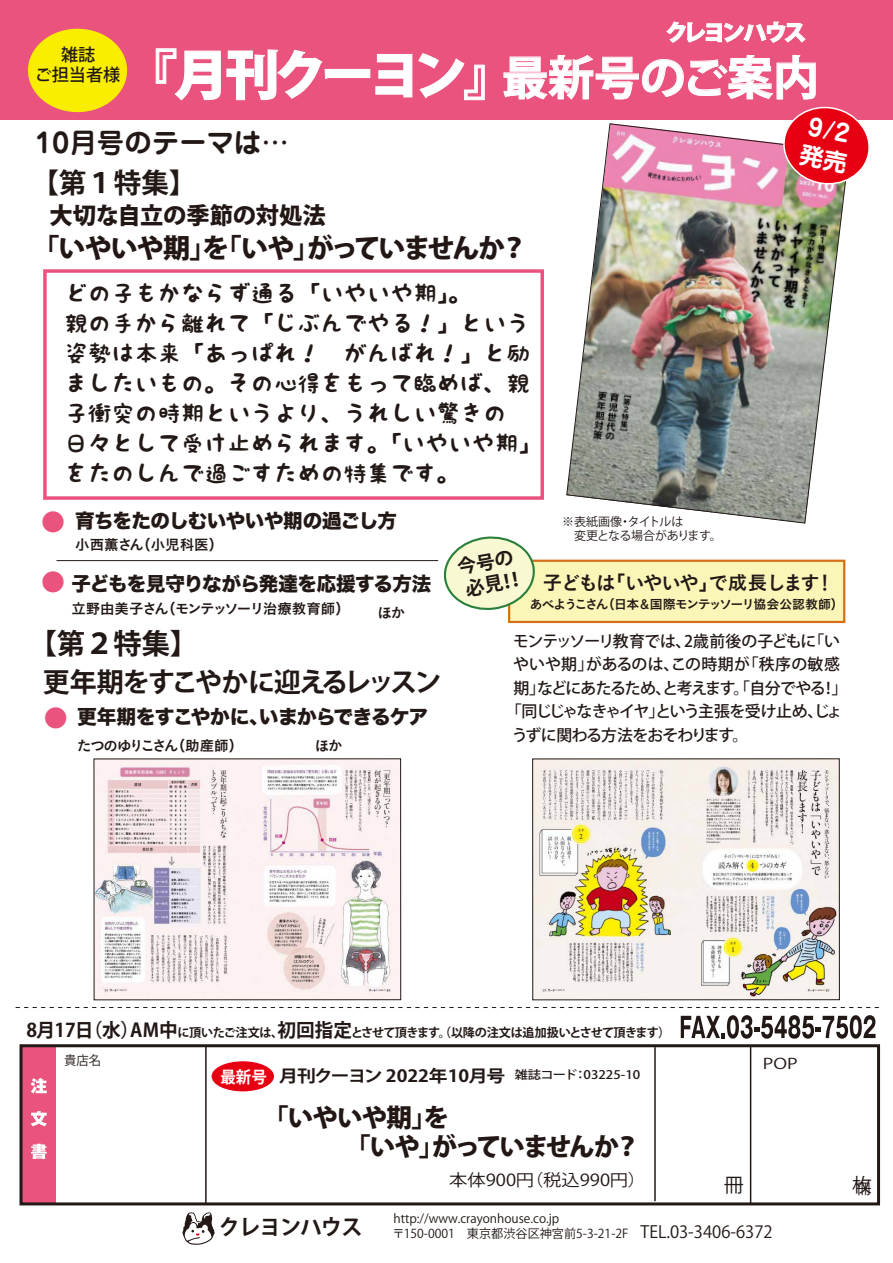
<style>
.page{position:relative;width:893px;height:1263px;background:#fff}
.page>*{position:absolute;margin:0;border:0;box-sizing:border-box;transform-origin:0 0}
.t1{font:800 53.55px "Koz Go Pro";letter-spacing:-.12em;color:#fff}
.t2{font:700 28.35px "Koz Go Pro";color:#221815}
.t3{font:700 27.6px "Koz Go Pro";color:#221815}
.t4{font:700 27.45px "Jun 501";color:#221815}
.t5{font:800 27px "Koz Go Pro";letter-spacing:-.06em;color:#221714}
.t6{font:700 27px "Koz Go Pro";letter-spacing:-.07em;color:#221815}
.t7{font:800 25.5px/28.5px "Koz Go Pro";letter-spacing:-.06em;color:#221714}
.t8{font:700 24.15px/29px "Jun 501";color:#fff}
.t9{font:500 24px "Koz Min Pro";color:#e9537d}
.t10{font:23.25px/30px "K Fhimaji";color:#221815}
.t11{font:800 23.25px "Koz Go Pro";letter-spacing:-.01em;color:#221714}
.t12{font:800 22.65px "Koz Go Pro";letter-spacing:-.14em;color:#fff}
.t13{font:700 21.75px "Koz Go Pro";letter-spacing:-.03em;color:#221815}
.t14{font:19.5px "Hira Kaku Std N W8";letter-spacing:-.035em;color:#221815}
.t15{font:19.5px "Koburina Go Std W6";letter-spacing:-.07em;color:#221815}
.t16{font:19.5px "Koz Go Pro";color:#221815}
.t17{font:19.2px "Koz Go Pro";color:#221815}
.t18{font:700 18.9px/22.6px "Koz Go Pro";color:#221815}
.t19{font:500 17.25px/20.5px "Koz Go Pro";color:#221815;text-align:center}
.t20{font:700 16.8px "Koz Go Pro";letter-spacing:-.03em;color:#221815;scale:1.12 1}
.t21{font:16.5px "Koz Go Pro";color:#221815;scale:1.11 1}
.t22{font:500 15.9px "Koz Go Pro";letter-spacing:-.06em;color:#221815}
.t23{font:500 15.9px "Koz Go Pro";letter-spacing:-.095em;color:#221815}
.t24{font:500 15.9px "Koz Go Pro";letter-spacing:.01em;color:#221815}
.t25{font:15.3px "Koburina Go Std W6";color:#221815}
.t26{font:14.7px "Koz Go Pro";color:#221815;scale:1.27 1}
.t27{font:14.55px "Koz Go Pro";color:#221815}
.t28{font:14.25px "Koburina Go Std W6";letter-spacing:-.075em;color:#221815}
.t29{font:14.25px "Koburina Go Std W6";letter-spacing:-.1em;color:#221815}
.t30{font:14.25px "Koburina Go Std W6";color:#221815}
.t31{font:12.75px "Koburina Go Std W6";letter-spacing:-.095em;color:#221815}
.t32{font:12.75px "Koz Go Pro";color:#221815}
.t33{font:12.3px "Koz Go Pro";color:#221815}
.t34{font:700 12.15px "Koz Go Pro";letter-spacing:-.04em;color:#221815}
.t35{font:12px/14.4px "Koz Go Pro";letter-spacing:-.04em;color:#221815}
.t36{font:500 11.7px "Koz Go Pro";color:#221815;scale:1.13 1}
.s1{font-weight:700;font-size:46.05px}
.s2{font-family:"Koz Min Pro";font-weight:500;font-size:24px;color:#e9537d}
.s3{font-size:18.9px}
.s4{font-size:16.35px;color:#fff}
.s5{font-size:16.8px}
</style>
<div class="page">
<div style="left:0;top:0;width:893px;height:119px;background:#e9537d"></div>
<svg style="left:16px;top:1007px;width:863px;height:1px"></svg>
<svg style="left:156px;top:49px;width:65px;height:51px"></svg>
<svg style="left:227px;top:50px;width:143px;height:50px"></svg>
<svg style="left:376px;top:54px;width:36px;height:43px"></svg>
<svg style="left:419px;top:53px;width:66px;height:47px"></svg>
<svg style="left:182px;top:1212px;width:33px;height:33px"></svg>
<div style="left:28px;top:29px;width:99px;height:83px;background:#faee00;border-radius:50%"></div>
<svg style="left:667px;top:22px;width:138px;height:21px"></svg>
<div style="left:43px;top:269px;width:501px;height:231px;background:#fff;border:3px solid #e9537d"></div>
<svg style="left:681px;top:1015px;width:194px;height:24px"></svg>
<img style="left:566px;top:187px;width:280px;height:336px">
<div style="left:508px;top:560px;width:337px;height:63px;background:#faf6b7;border:2px solid #d46f18"></div>
<svg style="left:443px;top:536px;width:93px;height:78px"></svg>
<svg style="left:504px;top:55px;width:368px;height:132px"></svg>
<img style="left:534px;top:761px;width:304px;height:237px">
<div style="left:532px;top:759px;width:308px;height:241px;border:1px solid #221815"></div>
<img style="left:96px;top:761px;width:303px;height:237px">
<div style="left:94px;top:759px;width:307px;height:241px;border:1px solid #221815"></div>
<hr style="left:57px;top:560px;width:381px;height:1px;background:#221815">
<div style="left:22px;top:1045px;width:34px;height:159px;background:#e9537d"></div>
<div style="left:20px;top:1044px;width:860px;height:161px;border:3px solid #221815"></div>
<hr style="left:654px;top:1047px;width:2px;height:154px;background:#221815">
<hr style="left:750px;top:1045px;width:1px;height:160px;background:#221815">
<hr style="left:205px;top:1045px;width:2px;height:160px;background:#221815">
<div style="left:212px;top:1061px;width:62px;height:30px;background:#e60012;border-radius:50%"></div>
<svg style="left:31px;top:1078px;width:16px;height:15px"></svg>
<svg style="left:31px;top:1111px;width:16px;height:15px"></svg>
<svg style="left:31px;top:1144px;width:16px;height:15px"></svg>
<p class="t19" style="left:35px;top:45px;width:87px">雑誌<br>ご担当者様</p>
<p class="t12" style="left:665px;top:18px;width:143px">クレヨンハウス</p>
<h1 class="t1" style="left:124px;top:40px;width:697px">『月刊クーヨン』<span class="s1">最新号のご案内</span></h1>
<p class="t4" style="left:35px;top:124px;width:255px">10月号のテーマは…</p>
<p class="t3" style="left:31px;top:165px;width:167px">【第１特集】</p>
<p class="t11" style="left:50px;top:201px;width:278px">大切な自立の季節の対処法</p>
<p class="t5" style="left:32px;top:230px;width:497px">「いやいや期」を「いや」がっていませんか？</p>
<p class="t10" style="left:65px;top:278px;width:478px">どの子もかならず通る「いやいや期」。<br>親の手から離れて「じぶんでやる！」という姿勢は本来「あっぱれ！　がんばれ！」と励ましたいもの。その心得をもって臨めば、親子衝突の時期というより、うれしい驚きの<br>日々として受け止められます。「いやいや期」をたのしんで過ごすための特集です。</p>
<p class="t8" style="left:808px;top:110px;width:50px;rotate:11deg">9/2発売</p>
<p class="t9" style="left:41px;top:505px;width:25px">●</p>
<p class="t9" style="left:41px;top:565px;width:25px">●</p>
<p class="t14" style="left:75px;top:510px;width:323px">育ちをたのしむいやいや期の過ごし方</p>
<p class="t30" style="left:75px;top:534px;width:149px">小西薫さん（小児科医）</p>
<p class="t25" style="left:139px;top:525px;width:17px">　</p>
<p class="t14" style="left:71px;top:573px;width:361px">子どもを見守りながら発達を応援する方法</p>
<p class="t28" style="left:378px;top:602px;width:29px">ほか</p>
<p class="t28" style="left:71px;top:597px;width:280px">立野由美子さん（モンテッソーリ治療教育師）</p>
<p class="t2" style="left:29px;top:625px;width:171px">【第２特集】</p>
<p class="t6" style="left:43px;top:665px;width:400px">更年期をすこやかに迎えるレッスン</p>
<p class="t14" style="left:44px;top:705px;width:386px"><span class="s2">●</span> 更年期をすこやかに、いまからできるケア</p>
<p class="t29" style="left:77px;top:734px;width:167px">たつのゆりこさん（助産師）</p>
<p class="t28" style="left:315px;top:734px;width:29px">ほか</p>
<p class="t18" style="left:456px;top:557px;width:66px;rotate:-10deg">今号の必見！！</p>
<p class="t35" style="left:562px;top:514px;width:161px">※表紙画像・タイトルは<br>　変更となる場合があります。</p>
<p class="t15" style="left:543px;top:568px;width:293px">子どもは「いやいや」で成長します！</p>
<p class="t31" style="left:530px;top:594px;width:316px">あべようこさん（日本＆国際モンテッソーリ協会公認教師）</p>
<p class="t22" style="left:513px;top:631px;width:329px">モンテッソーリ教育では、2歳前後の子どもに「い</p>
<p class="t24" style="left:513px;top:654px;width:328px">やいや期」があるのは、この時期が「秩序の敏感</p>
<p class="t22" style="left:513px;top:678px;width:336px">期」などにあたるため、と考えます。「自分でやる！」</p>
<p class="t23" style="left:506px;top:701px;width:338px">「同じじゃなきゃイヤ」という主張を受け止め、じょ</p>
<p class="t22" style="left:512px;top:724px;width:238px">うずに関わる方法をおそわります。</p>
<p class="t34" style="left:26px;top:1025px;width:645px"><span class="s3">8月17日（水）AM中</span>に頂いたご注文は、<span class="s3">初回指定</span>とさせて頂きます。（以降の注文は追加扱いとさせて頂きます）</p>
<p class="t32" style="left:64px;top:1052px;width:39px">貴店名</p>
<p class="t20" style="left:220px;top:1064px;width:256px"><span class="s4">最新号</span> 月刊クーヨン 2022年10月号</p>
<p class="t36" style="left:515px;top:1067px;width:113px">雑誌コード：03225-10</p>
<p class="t7" style="left:275px;top:1105px;width:366px;text-indent:-12px">「いやいや期」を<br>　　　 「いや」がっていませんか？</p>
<p class="t26" style="left:763px;top:1054px;width:29px">POP</p>
<p class="t21" style="left:449px;top:1169px;width:179px">本体900円（税込990円）</p>
<p class="t17" style="left:852px;top:1172px;width:21px">枚</p>
<p class="t16" style="left:724px;top:1172px;width:22px">冊</p>
<p class="t27" style="left:856px;top:1179px;width:16px">冊</p>
<p class="t33" style="left:394px;top:1210px;width:167px">http://www.crayonhouse.co.jp</p>
<p class="t13" style="left:219px;top:1213px;width:145px">クレヨンハウス</p>
<p class="t33" style="left:393px;top:1226px;width:381px">〒150-0001　東京都渋谷区神宮前5-3-21-2F　<span class="s5">TEL.03-3406-6372</span></p>
</div>
